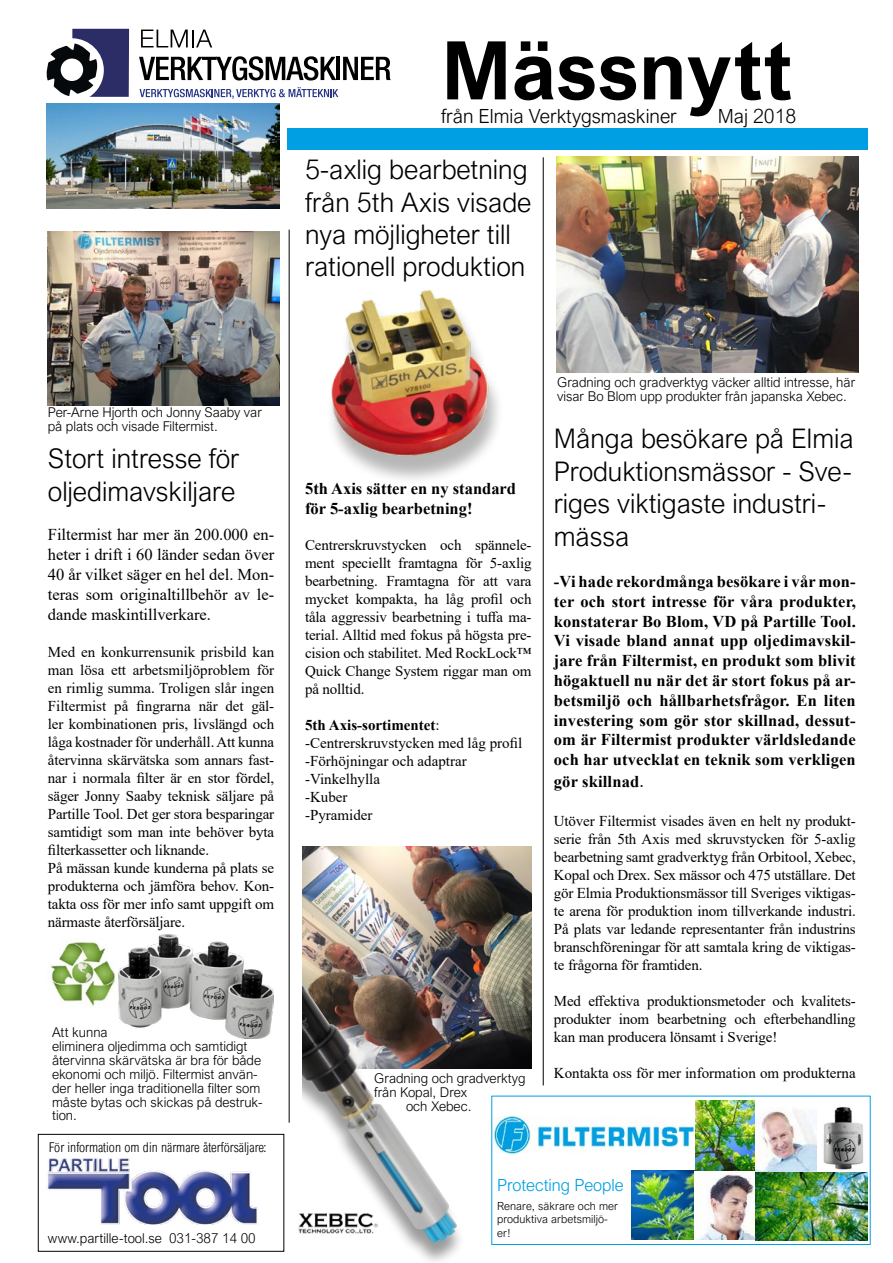
<style>
.page{position:relative;width:893px;height:1263px;background:#fff}
.page>*{position:absolute;margin:0;border:0;box-sizing:border-box;transform-origin:0 0}
.t1{font:700 81px "Arial Nova";color:#000}
.t2{font:300 27px/32.4px "Arial Nova";color:#000}
.t3{font:300 19.5px "Arial Nova";color:#000}
.t4{font:300 16.8px "Arial Nova";color:#009fe3}
.t5{font:700 16.5px/19.8px "Times New Roman";letter-spacing:.01em;color:#000;text-align:justify}
.t6{font:16.5px/19.8px "Times New Roman";color:#000;text-align:justify}
.t7{font:15px/18px "Times New Roman";letter-spacing:-.01em;color:#000;text-align:justify}
.t8{font:300 13.5px/14px "Arial Nova";color:#000}
.t9{font:300 13.5px "Arial Nova Cond";color:#000}
.t10{font:300 11.25px/13.4px "Arial Nova";letter-spacing:.01em;color:#000}
.s1{font-weight:700}
.s2{font-weight:400;font-size:18px}
</style>
<div class="page">
<img style="left:303px;top:846px;width:228px;height:222px">
<div style="left:233px;top:954px;width:232px;height:309px;background:#000;opacity:.4"></div>
<img style="left:244px;top:967px;width:213px;height:276px">
<div style="left:287px;top:129px;width:581px;height:21px;background:#009fe3"></div>
<img style="left:631px;top:1170px;width:63px;height:70px">
<img style="left:696px;top:1100px;width:167px;height:72px">
<img style="left:696px;top:1172px;width:172px;height:68px">
<div style="left:49px;top:1142px;width:228px;height:44px;background:#fff"></div>
<img style="left:47px;top:1158px;width:220px;height:67px">
<img style="left:47px;top:103px;width:233px;height:105px">
<img style="left:556px;top:156px;width:303px;height:216px">
<img style="left:48px;top:232px;width:232px;height:173px">
<svg style="left:141px;top:30px;width:71px;height:17px"></svg>
<svg style="left:139px;top:56px;width:197px;height:25px"></svg>
<hr style="left:336px;top:57px;width:4px;height:23px;background:#000">
<svg style="left:343px;top:57px;width:48px;height:23px"></svg>
<svg style="left:46px;top:29px;width:83px;height:68px"></svg>
<svg style="left:140px;top:87px;width:198px;height:12px"></svg>
<img style="left:494px;top:1117px;width:200px;height:36px">
<div style="left:326px;top:297px;width:179px;height:188px;background:#000;opacity:.29"></div>
<img style="left:326px;top:289px;width:179px;height:176px">
<img style="left:297px;top:1209px;width:80px;height:29px">
<div style="left:179px;top:868px;width:123px;height:239px;background:#fff"></div>
<img style="left:50px;top:941px;width:66px;height:65px">
<div style="left:52px;top:1027px;width:218px;height:98px;background:#fff"></div>
<img style="left:119px;top:934px;width:154px;height:105px">
<hr style="left:289px;top:230px;width:1px;height:893px;background:#000">
<hr style="left:543px;top:157px;width:1px;height:928px;background:#000">
<div style="left:38px;top:1134px;width:246px;height:117px;border:1px solid #000"></div>
<div style="left:492px;top:1096px;width:378px;height:149px;border:1px solid #009fe3"></div>
<h1 class="t1" style="left:441px;top:23px;width:353px">Mässnytt</h1>
<h3 class="t3" style="left:441px;top:105px;width:237px">från Elmia Verktygsmaskiner</h3>
<h3 class="t3" style="left:718px;top:105px;width:80px">Maj 2018</h3>
<h2 class="t2" style="left:305px;top:153px;width:228px">5-axlig bearbetning från 5th Axis visade nya möjligheter till rationell produktion</h2>
<p class="t8" style="left:48px;top:405px;width:216px">Per-Arne Hjorth och Jonny Saaby var på plats och visade Filtermist.</p>
<h2 class="t2" style="left:48px;top:443px;width:193px">Stort intresse för oljedimavskiljare</h2>
<p class="t6" style="left:48px;top:524px;width:228px">Filtermist har mer än 200.000 en&shy;heter i drift i 60 länder sedan över 40 år vilket säger en hel del. Mon&shy;teras som originaltillbehör av le&shy;dande maskintillverkare.</p>
<p class="t7" style="left:48px;top:643px;width:228px;text-align:left">Med en konkurrensunik prisbild kan man lösa ett arbetsmiljöproblem för en rimlig summa. Troligen slår ingen Filtermist på fingrarna när det gäl&shy;ler kombinationen pris, livslängd och låga kostnader för underhåll. Att kunna återvinna skärvätska som annars fast&shy;nar i normala filter är en stor fördel, säger Jonny Saaby teknisk säljare på Partille Tool. Det ger stora besparingar samtidigt som man inte behöver byta filterkassetter och liknande.<br>På mässan kunde kunderna på plats se produkterna och jämföra behov. Kon&shy;takta oss för mer info samt uppgift om närmaste återförsäljare.</p>
<p class="t8" style="left:52px;top:1025px;width:212px">Att kunna<br>eliminera oljedimma och samtidigt återvinna skärvätska är bra för både ekonomi och miljö. Filtermist använ&shy;der heller inga traditionella filter som måste bytas och skickas på destruk&shy;tion.</p>
<p class="t9" style="left:49px;top:1138px;width:219px">För information om din närmare återförsäljare:</p>
<p class="t8" style="left:48px;top:1231px;width:209px">www.partille-tool.se 031-387 14 00</p>
<p class="t5" style="left:305px;top:478px;width:213px">5th Axis sätter en ny standard för 5-axlig bearbetning!</p>
<p class="t7" style="left:305px;top:535px;width:228px">Centrerskruvstycken och spännele&shy;ment speciellt framtagna för 5-axlig bearbetning. Framtagna för att vara mycket kompakta, ha låg profil och tåla aggressiv bearbetning i tuffa ma&shy;terial. Alltid med fokus på högsta pre&shy;cision och stabilitet. Med RockLock™ Quick Change System riggar man om på nolltid.</p>
<p class="t7" style="left:305px;top:715px;width:219px;text-align:left"><span class="s1">5th Axis-sortimentet</span>: -Centrerskruvstycken med låg profil -Förhöjningar och adaptrar -Vinkelhylla<br>-Kuber<br>-Pyramider</p>
<p class="t8" style="left:374px;top:1071px;width:153px">Gradning och gradverktyg</p>
<p class="t8" style="left:374px;top:1085px;width:95px">från Kopal, Drex</p>
<p class="t8" style="left:406px;top:1099px;width:67px">och Xebec.</p>
<p class="t8" style="left:557px;top:375px;width:300px">Gradning och gradverktyg väcker alltid intresse, här visar Bo Blom upp produkter från japanska Xebec.</p>
<h2 class="t2" style="left:554px;top:423px;width:301px">Många besökare på Elmia<br>Produktionsmässor - Sve&shy;riges viktigaste industri&shy;mässa</h2>
<p class="t5" style="left:554px;top:571px;width:303px">-Vi hade rekordmånga besökare i vår mon&shy;ter och stort intresse för våra produkter, konstaterar Bo Blom, VD på Partille Tool.<br>Vi visade bland annat upp oljedimavskil&shy;jare från Filtermist, en produkt som blivit högaktuell nu när det är stort fokus på ar&shy;betsmiljö och hållbarhetsfrågor. En liten investering som gör stor skillnad, dessut&shy;om är Filtermist produkter världsledande och har utvecklat en teknik som verkligen</p>
<p class="t5" style="left:554px;top:771px;width:92px">gör skillnad<span class="s2">.</span></p>
<p class="t7" style="left:554px;top:812px;width:303px">Utöver Filtermist visades även en helt ny produkt&shy;serie från 5th Axis med skruvstycken för 5-axlig bearbetning samt gradverktyg från Orbitool, Xebec, Kopal och Drex. Sex mässor och 475 utställare. Det gör Elmia Produktionsmässor till Sveriges viktigas&shy;te arena för produktion inom tillverkande industri.<br>På plats var ledande representanter från industrins branschföreningar för att samtala kring de viktigas&shy;te frågorna för framtiden.</p>
<p class="t7" style="left:554px;top:992px;width:303px">Med effektiva produktionsmetoder och kvalitets&shy;produkter inom bearbetning och efterbehandling kan man producera lönsamt i Sverige!</p>
<p class="t7" style="left:554px;top:1064px;width:303px">Kontakta oss för mer information om produkterna</p>
<p class="t4" style="left:497px;top:1176px;width:128px">Protecting People</p>
<p class="t10" style="left:497px;top:1199px;width:122px">Renare, säkrare och mer produktiva arbetsmiljö&shy;er!</p>
</div>
